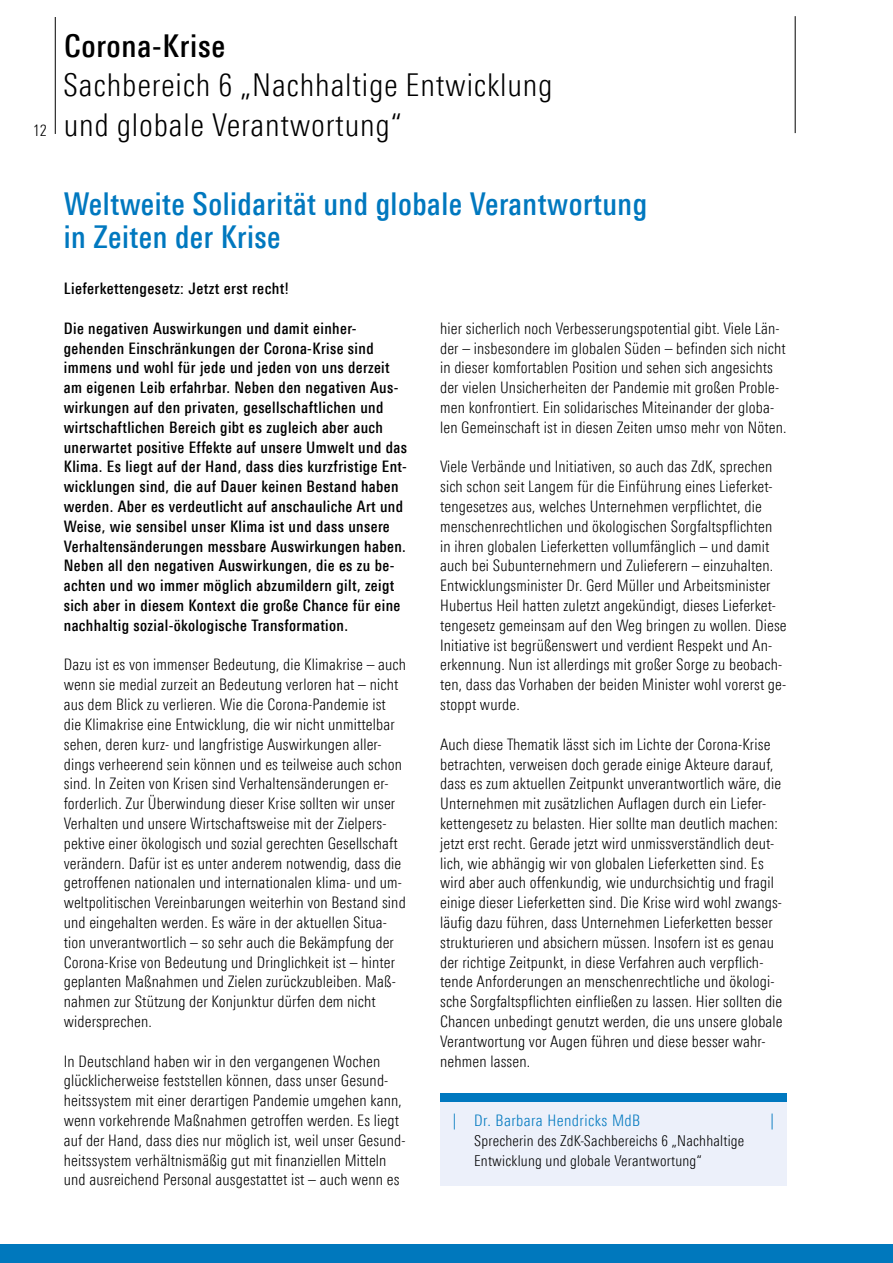
<style>
.page{position:relative;width:893px;height:1263px;background:#fff}
.page>*{position:absolute;margin:0;border:0;box-sizing:border-box;transform-origin:0 0}
.t1{font:300 31.5px/39.6px "Linotype Univers 320 Cn";letter-spacing:.025em;color:#000}
.t2{font:500 31.5px/33px "Linotype Univers 520 Cn";letter-spacing:.015em;color:#0078bf}
.t3{font:500 31.5px "Linotype Univers 520 Cn";letter-spacing:.025em;color:#000}
.t4{font:300 15.9px/19.8px "Linotype Univers 320 Cn";letter-spacing:.01em;color:#000}
.t5{font:500 15.9px/19.8px "Linotype Univers 520 Cn";letter-spacing:.025em;color:#000}
.t6{font:300 15.9px "Linotype Univers 320 Cn";letter-spacing:.025em;color:#0078bf}
.t7{font:300 15px/19.8px "Linotype Univers 320 Cn";letter-spacing:.015em;color:#000}
</style>
<div class="page">
<hr style="left:795px;top:16px;width:1px;height:117px;background:#000">
<hr style="left:55px;top:17px;width:1px;height:117px;background:#000">
<div style="left:0;top:1245px;width:893px;height:18px;background:#0078bd"></div>
<div style="left:440px;top:1101px;width:347px;height:85px;background:#ecf0fa"></div>
<div style="left:440px;top:1093px;width:347px;height:8px;background:#0078bf"></div>
<p class="t4" style="left:33px;top:120px;width:15px">12</p>
<h1 class="t3" style="left:64px;top:27px;width:163px">Corona-Krise</h1>
<h1 class="t1" style="left:63px;top:65px;width:491px">Sachbereich 6 „Nachhaltige Entwicklung und globale Verantwortung“</h1>
<h1 class="t2" style="left:64px;top:187px;width:585px">Weltweite Solidarität und globale Verantwortung in Zeiten der Krise</h1>
<p class="t5" style="left:64px;top:279px;width:227px">Lieferkettengesetz: Jetzt erst recht!</p>
<p class="t5" style="left:64px;top:318px;width:345px">Die negativen Auswirkungen und damit einher&shy;gehenden Einschränkungen der Corona-Krise sind immens und wohl für jede und jeden von uns derzeit am eigenen Leib erfahrbar. Neben den negativen Aus&shy;wirkungen auf den privaten, gesellschaftlichen und wirtschaftlichen Bereich gibt es zugleich aber auch unerwartet positive Effekte auf unsere Umwelt und das Klima. Es liegt auf der Hand, dass dies kurzfristige Ent&shy;wicklungen sind, die auf Dauer keinen Bestand haben werden. Aber es verdeutlicht auf anschauliche Art und Weise, wie sensibel unser Klima ist und dass unsere Verhaltensänderungen messbare Auswirkungen haben.<br>Neben all den negativen Auswirkungen, die es zu be&shy;achten und wo immer möglich abzumildern gilt, zeigt sich aber in diesem Kontext die große Chance für eine nachhaltig sozial-ökologische Transformation.</p>
<p class="t4" style="left:64px;top:655px;width:344px">Dazu ist es von immenser Bedeutung, die Klimakrise – auch wenn sie medial zurzeit an Bedeutung verloren hat – nicht aus dem Blick zu verlieren. Wie die Corona-Pandemie ist die Klimakrise eine Entwicklung, die wir nicht unmittelbar sehen, deren kurz- und langfristige Auswirkungen aller&shy;dings verheerend sein können und es teilweise auch schon sind. In Zeiten von Krisen sind Verhaltensänderungen er&shy;forderlich. Zur Überwindung dieser Krise sollten wir unser Verhalten und unsere Wirtschaftsweise mit der Zielpers&shy;pektive einer ökologisch und sozial gerechten Gesellschaft verändern. Dafür ist es unter anderem notwendig, dass die getroffenen nationalen und internationalen klima- und um&shy;weltpolitischen Vereinbarungen weiterhin von Bestand sind und eingehalten werden. Es wäre in der aktuellen Situa&shy;tion unverantwortlich – so sehr auch die Bekämpfung der Corona-Krise von Bedeutung und Dringlichkeit ist – hinter geplanten Maßnahmen und Zielen zurückzubleiben. Maß&shy;nahmen zur Stützung der Konjunktur dürfen dem nicht widersprechen.</p>
<p class="t4" style="left:64px;top:1051px;width:343px">In Deutschland haben wir in den vergangenen Wochen glücklicherweise feststellen können, dass unser Gesund&shy;heitssystem mit einer derartigen Pandemie umgehen kann, wenn vorkehrende Maßnahmen getroffen werden. Es liegt auf der Hand, dass dies nur möglich ist, weil unser Gesund&shy;heitssystem verhältnismäßig gut mit finanziellen Mitteln und ausreichend Personal ausgestattet ist – auch wenn es</p>
<p class="t4" style="left:440px;top:318px;width:348px">hier sicherlich noch Verbesserungspotential gibt. Viele Län&shy;der – insbesondere im globalen Süden – befinden sich nicht in dieser komfortablen Position und sehen sich angesichts der vielen Unsicherheiten der Pandemie mit großen Proble&shy;men konfrontiert. Ein solidarisches Miteinander der globa&shy;len Gemeinschaft ist in diesen Zeiten umso mehr von Nöten.</p>
<p class="t4" style="left:440px;top:457px;width:348px">Viele Verbände und Initiativen, so auch das ZdK, sprechen sich schon seit Langem für die Einführung eines Lieferket&shy;tengesetzes aus, welches Unternehmen verpflichtet, die menschenrechtlichen und ökologischen Sorgfaltspflichten in ihren globalen Lieferketten vollumfänglich – und damit auch bei Subunternehmern und Zulieferern – einzuhalten.<br>Entwicklungsminister Dr. Gerd Müller und Arbeitsminister Hubertus Heil hatten zuletzt angekündigt, dieses Lieferket&shy;tengesetz gemeinsam auf den Weg bringen zu wollen. Diese Initiative ist begrüßenswert und verdient Respekt und An&shy;erkennung. Nun ist allerdings mit großer Sorge zu beobach&shy;ten, dass das Vorhaben der beiden Minister wohl vorerst ge&shy;stoppt wurde.</p>
<p class="t4" style="left:440px;top:734px;width:344px">Auch diese Thematik lässt sich im Lichte der Corona-Krise betrachten, verweisen doch gerade einige Akteure darauf, dass es zum aktuellen Zeitpunkt unverantwortlich wäre, die Unternehmen mit zusätzlichen Auflagen durch ein Liefer&shy;kettengesetz zu belasten. Hier sollte man deutlich machen: jetzt erst recht. Gerade jetzt wird unmissverständlich deut&shy;lich, wie abhängig wir von globalen Lieferketten sind. Es wird aber auch offenkundig, wie undurchsichtig und fragil einige dieser Lieferketten sind. Die Krise wird wohl zwangs&shy;läufig dazu führen, dass Unternehmen Lieferketten besser strukturieren und absichern müssen. Insofern ist es genau der richtige Zeitpunkt, in diese Verfahren auch verpflich&shy;tende Anforderungen an menschenrechtliche und ökologi&shy;sche Sorgfaltspflichten einfließen zu lassen. Hier sollten die Chancen unbedingt genutzt werden, die uns unsere globale Verantwortung vor Augen führen und diese besser wahr&shy;nehmen lassen.</p>
<p class="t6" style="left:453px;top:1111px;width:189px">| Dr. Barbara Hendricks MdB</p>
<p class="t6" style="left:770px;top:1111px;width:5px">|</p>
<p class="t7" style="left:474px;top:1130px;width:272px">Sprecherin des ZdK-Sachbereichs 6 „Nachhaltige<br>Entwicklung und globale Verantwortung“</p>
</div>
